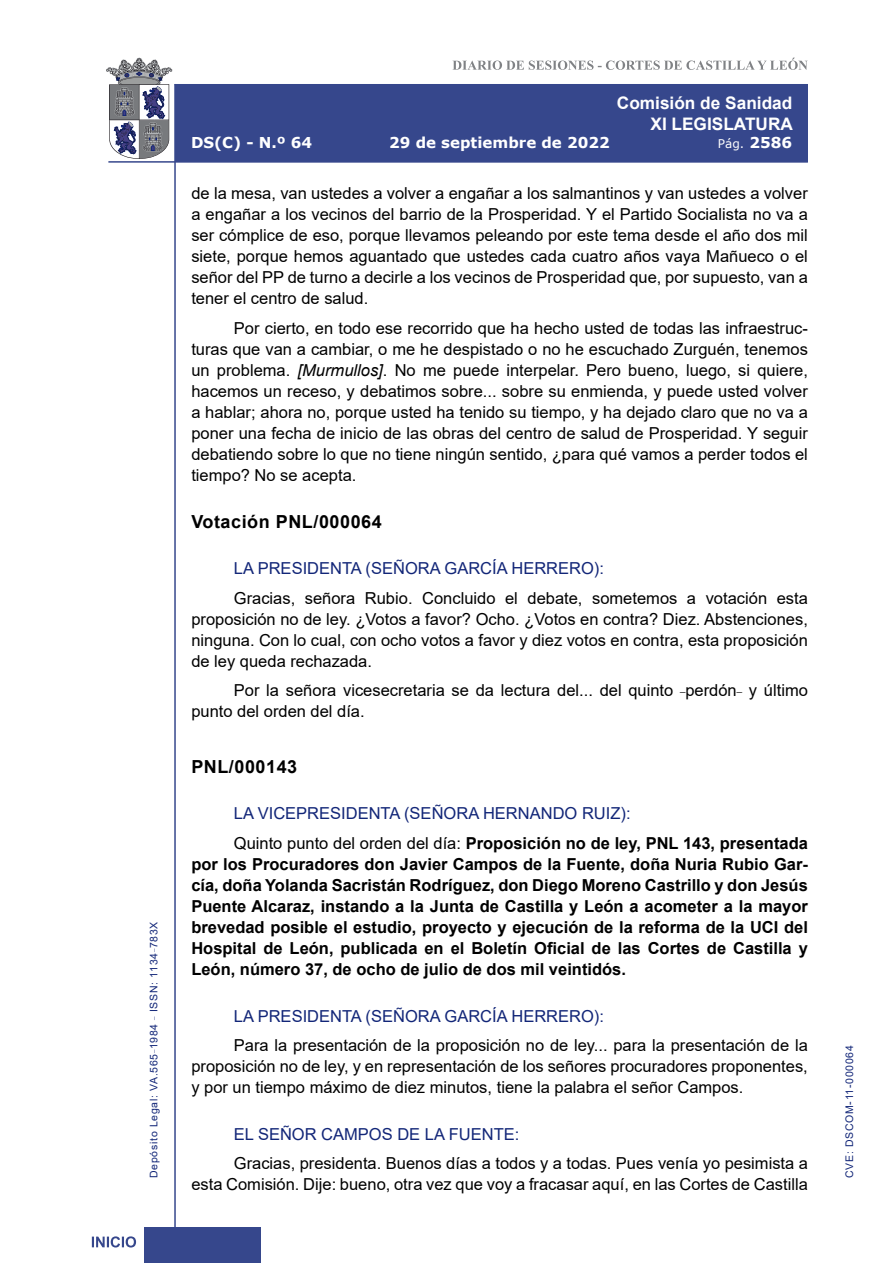
<style>
.page{position:relative;width:893px;height:1263px;background:#fff}
.page>*{position:absolute;margin:0;border:0;box-sizing:border-box;transform-origin:0 0}
.MarcadorSegundoNivel{font:700 18px "Arial";letter-spacing:.03em;color:#000}
.MarcadorPrimerNivel{font:700 18px "Arial";letter-spacing:.03em;color:#000}
.t1{font:700 17.25px/20.7px "Arial";color:#fff;text-align:right}
.t2{font:16.5px/21px "Arial";color:#000;text-align:justify}
.t3{font:700 16.5px/21px "Arial";color:#000;text-align:justify}
.Orador{font:16.5px "Arial";color:#122678}
.t4{font:700 15px "Verdana";color:#fff}
.t5{font:12px "Verdana";color:#fff}
.t6{font:10.5px "Arial";letter-spacing:.065em;color:#122678}
.s1{font-weight:700;font-size:15px}
.s2{font-style:italic}
.s3{font-weight:400}
</style>
<div class="page">
<svg style="left:452px;top:58px;width:356px;height:12px"></svg>
<hr style="left:174px;top:84px;width:2px;height:1179px;background:#36478c">
<div style="left:144px;top:1227px;width:117px;height:36px;background:#36478c"></div>
<div style="left:175px;top:84px;width:633px;height:78px;background:#36478c"></div>
<hr style="left:108px;top:161px;width:700px;height:2px;background:#36478c">
<svg style="left:92px;top:1236px;width:44px;height:11px"></svg>
<svg style="left:106px;top:58px;width:66px;height:101px"></svg>
<p class="t6" style="left:146px;top:1178px;width:258px;rotate:-90deg">Depósito Legal: VA.565<sup>_</sup>1984 <sup>_</sup> ISSN: 1134<sup>_</sup>783X</p>
<p class="t1" style="left:617px;top:93px;width:178px">Comisión de Sanidad<br>XI LEGISLATURA</p>
<p class="t4" style="left:191px;top:132px;width:123px">DS(C) - N.º 64</p>
<p class="t4" style="left:389px;top:132px;width:222px">29 de septiembre de 2022</p>
<p class="t5" style="left:718px;top:135px;width:76px">Pág. <span class="s1">2586</span></p>
<p class="t2" style="left:191px;top:183px;width:618px">de la mesa, van ustedes a volver a engañar a los salmantinos y van ustedes a volver a engañar a los vecinos del barrio de la Prosperidad. Y el Partido Socialista no va a ser cómplice de eso, porque llevamos peleando por este tema desde el año dos mil siete, porque hemos aguantado que ustedes cada cuatro años vaya Mañueco o el señor del PP de turno a decirle a los vecinos de Prosperidad que, por supuesto, van a tener el centro de salud.</p>
<p class="t2" style="left:191px;top:317px;width:618px;text-indent:43px">Por cierto, en todo ese recorrido que ha hecho usted de todas las infraestruc&shy;turas que van a cambiar, o me he despistado o no he escuchado Zurguén, tenemos un problema. <span class="s2">[Murmullos]</span>. No me puede interpelar. Pero bueno, luego, si quiere, hacemos un receso, y debatimos sobre... sobre su enmienda, y puede usted volver a hablar; ahora no, porque usted ha tenido su tiempo, y ha dejado claro que no va a poner una fecha de inicio de las obras del centro de salud de Prosperidad. Y seguir debatiendo sobre lo que no tiene ningún sentido, ¿para qué vamos a perder todos el tiempo? No se acepta.</p>
<p class="MarcadorSegundoNivel" style="left:191px;top:509px;width:192px">Votación PNL/000064</p>
<p class="Orador" style="left:234px;top:557px;width:372px">LA PRESIDENTA (SEÑORA GARCÍA HERRERO):</p>
<p class="t2" style="left:191px;top:587px;width:618px;text-indent:43px">Gracias, señora Rubio. Concluido el debate, sometemos a votación esta proposición no de ley. ¿Votos a favor? Ocho. ¿Votos en contra? Diez. Abstenciones, ninguna. Con lo cual, con ocho votos a favor y diez votos en contra, esta proposición de ley queda rechazada.</p>
<p class="t2" style="left:191px;top:680px;width:618px;text-indent:43px">Por la señora vicesecretaria se da lectura del... del quinto <sup>_</sup>perdón<sup>_</sup> y último punto del orden del día.</p>
<p class="MarcadorPrimerNivel" style="left:191px;top:754px;width:107px">PNL/000143</p>
<p class="Orador" style="left:234px;top:802px;width:398px">LA VICEPRESIDENTA (SEÑORA HERNANDO RUIZ):</p>
<p class="t3" style="left:191px;top:833px;width:618px;text-indent:43px"><span class="s3">Quinto punto del orden del día:</span> Proposición no de ley, PNL 143, presentada por los Procuradores don Javier Campos de la Fuente, doña Nuria Rubio Gar&shy;cía, doña Yolanda Sacristán Rodríguez, don Diego Moreno Castrillo y don Jesús Puente Alcaraz, instando a la Junta de Castilla y León a acometer a la mayor brevedad posible el estudio, proyecto y ejecución de la reforma de la UCI del Hospital de León, publicada en el Boletín Oficial de las Cortes de Castilla y León, número 37, de ocho de julio de dos mil veintidós.</p>
<p class="Orador" style="left:234px;top:1004px;width:372px">LA PRESIDENTA (SEÑORA GARCÍA HERRERO):</p>
<p class="t2" style="left:191px;top:1034px;width:618px;text-indent:43px">Para la presentación de la proposición no de ley... para la presentación de la proposición no de ley, y en representación de los señores procuradores proponentes, y por un tiempo máximo de diez minutos, tiene la palabra el señor Campos.</p>
<p class="Orador" style="left:234px;top:1122px;width:287px">EL SEÑOR CAMPOS DE LA FUENTE:</p>
<p class="t2" style="left:191px;top:1152px;width:618px;text-align:right">Gracias, presidenta. Buenos días a todos y a todas. Pues venía yo pesimista a<br>esta Comisión. Dije: bueno, otra vez que voy a fracasar aquí, en las Cortes de Castilla</p>
<p class="t6" style="left:842px;top:1178px;width:134px;rotate:-90deg">CVE: DSCOM-11-000064</p>
</div>
